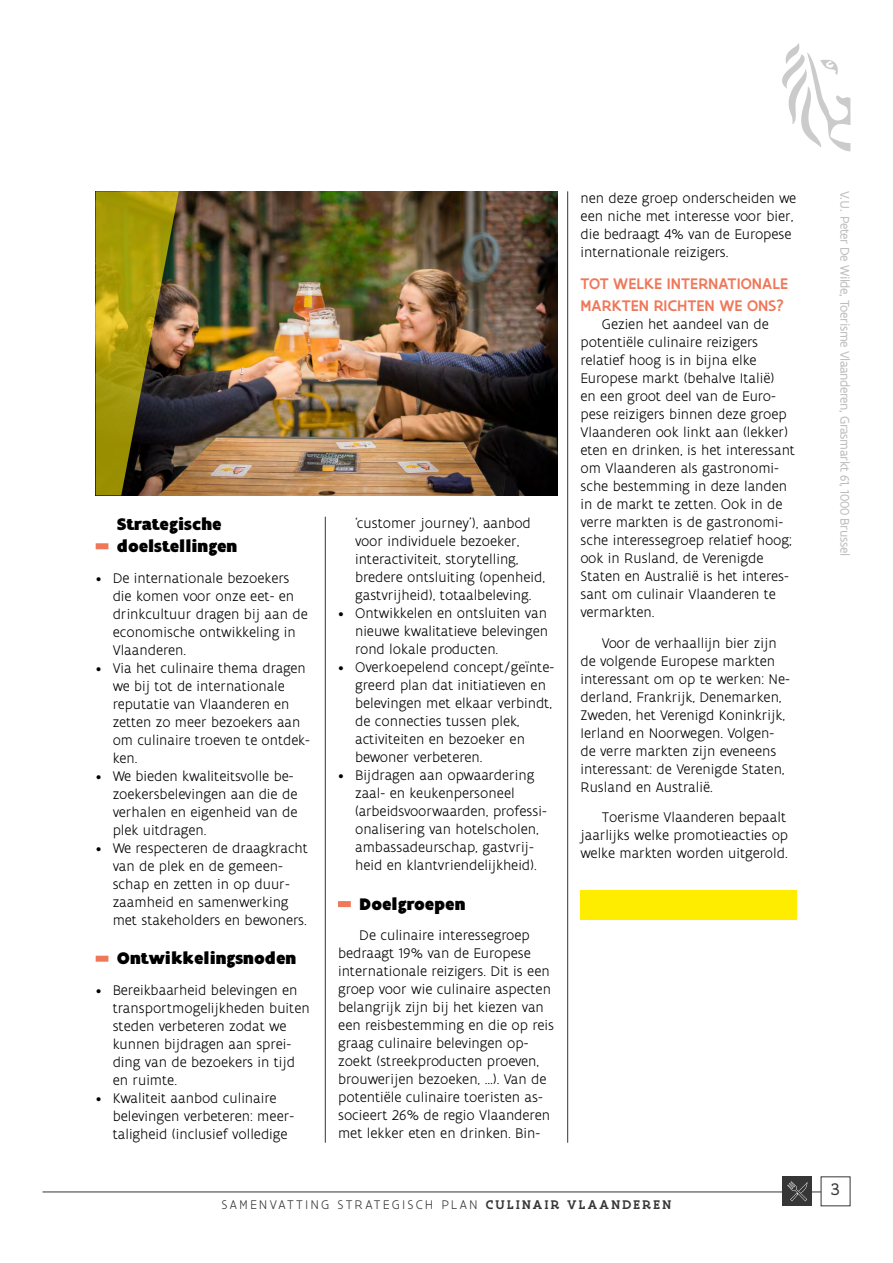
<style>
.page{position:relative;width:893px;height:1263px;background:#fff}
.page>*{position:absolute;margin:0;border:0;box-sizing:border-box;transform-origin:0 0}
.Tussentitel{font:900 18px "Flanders Art Sans";color:#000}
.t1{font:18px "Flanders Art Serif";color:#373636}
.t2{font:500 16.5px/21.6px "Flanders Art Sans";letter-spacing:.005em;color:#ef785a}
.doorlopende_tekst{font:300 15px/18px "Flanders Art Sans";color:#000}
.t3{font:13.5px "Flanders Art Sans";letter-spacing:-.03em;color:#bdbcbc}
.t4{font:300 13.5px "Flanders Art Sans";letter-spacing:.155em;color:#373636}
.s1{font-family:"Flanders Art Serif";font-weight:500}
</style>
<div class="page">
<hr style="left:43px;top:1191px;width:807px;height:1px;background:#373636">
<div style="left:821px;top:1177px;width:29px;height:29px;background:#fff"></div>
<div style="left:96px;top:543px;width:12px;height:6px;background:#ef785a"></div>
<div style="left:96px;top:956px;width:12px;height:6px;background:#ef785a"></div>
<div style="left:338px;top:901px;width:13px;height:6px;background:#ef785a"></div>
<hr style="left:325px;top:517px;width:1px;height:626px;background:#373636">
<hr style="left:567px;top:191px;width:1px;height:952px;background:#373636">
<svg style="left:782px;top:43px;width:68px;height:108px"></svg>
<div style="left:580px;top:890px;width:217px;height:30px;background:#ffed00"></div>
<img style="left:179px;top:191px;width:378px;height:304px">
<svg style="left:96px;top:191px;width:83px;height:304px;background:#857715"></svg>
<div style="left:782px;top:1176px;width:30px;height:30px;background:#373636"></div>
<svg style="left:787px;top:1181px;width:20px;height:20px"></svg>
<p class="Tussentitel" style="left:117px;top:513px;width:106px">Strategische</p>
<p class="Tussentitel" style="left:117px;top:535px;width:122px">doelstellingen</p>
<p class="doorlopende_tekst" style="left:113px;top:569px;width:197px;text-indent:-17px">• De internationale bezoekers die komen voor onze eet- en drinkcultuur dragen bij aan de economische ontwikkeling in<br>Vlaanderen.</p>
<p class="doorlopende_tekst" style="left:113px;top:659px;width:199px;text-indent:-17px">• Via het culinaire thema dragen we bij tot de internationale reputatie van Vlaanderen en zetten zo meer bezoekers aan om culinaire troeven te ontdek&shy;ken.</p>
<p class="doorlopende_tekst" style="left:113px;top:767px;width:186px;text-indent:-17px">• We bieden kwaliteitsvolle be&shy;zoekersbelevingen aan die de verhalen en eigenheid van de plek uitdragen.</p>
<p class="doorlopende_tekst" style="left:113px;top:839px;width:197px;text-indent:-17px">• We respecteren de draagkracht van de plek en de gemeen&shy;schap en zetten in op duur&shy;zaamheid en samenwerking met stakeholders en bewoners.</p>
<p class="Tussentitel" style="left:117px;top:947px;width:181px">Ontwikkelingsnoden</p>
<p class="doorlopende_tekst" style="left:113px;top:981px;width:198px;text-indent:-17px">• Bereikbaarheid belevingen en transportmogelijkheden buiten steden verbeteren zodat we kunnen bijdragen aan sprei&shy;ding van de bezoekers in tijd en ruimte.</p>
<p class="doorlopende_tekst" style="left:113px;top:1089px;width:183px;text-indent:-17px">• Kwaliteit aanbod culinaire belevingen verbeteren: meer&shy;taligheid (inclusief volledige</p>
<p class="doorlopende_tekst" style="left:355px;top:514px;width:192px">‘customer journey’), aanbod voor individuele bezoeker, interactiviteit, storytelling, bredere ontsluiting (openheid, gastvrijheid), totaalbeleving.</p>
<p class="doorlopende_tekst" style="left:355px;top:604px;width:195px;text-align:justify;text-indent:-17px">• Ontwikkelen en ontsluiten van nieuwe kwalitatieve belevingen rond lokale producten.</p>
<p class="doorlopende_tekst" style="left:355px;top:658px;width:201px;text-indent:-17px">• Overkoepelend concept/geïnte&shy;greerd plan dat initiatieven en belevingen met elkaar verbindt, de connecties tussen plek, activiteiten en bezoeker en bewoner verbeteren.</p>
<p class="doorlopende_tekst" style="left:355px;top:766px;width:193px;text-indent:-17px">• Bijdragen aan opwaardering zaal- en keukenpersoneel (arbeidsvoorwaarden, professi&shy;onalisering van hotelscholen, ambassadeurschap, gastvrij&shy;heid en klantvriendelijkheid).</p>
<p class="Tussentitel" style="left:359px;top:893px;width:108px">Doelgroepen</p>
<p class="doorlopende_tekst" style="left:338px;top:927px;width:218px;text-indent:21px">De culinaire interessegroep bedraagt 19% van de Europese internationale reizigers. Dit is een groep voor wie culinaire aspecten belangrijk zijn bij het kiezen van een reisbestemming en die op reis graag culinaire belevingen op&shy;zoekt (streekproducten proeven, brouwerijen bezoeken, …). Van de potentiële culinaire toeristen as&shy;socieert 26% de regio Vlaanderen met lekker eten en drinken. Bin-</p>
<p class="doorlopende_tekst" style="left:580px;top:189px;width:217px">nen deze groep onderscheiden we een niche met interesse voor bier, die bedraagt 4% van de Europese internationale reizigers.</p>
<p class="t2" style="left:580px;top:273px;width:209px">TOT WELKE INTERNATIONALE<br>MARKTEN RICHTEN WE ONS?</p>
<p class="doorlopende_tekst" style="left:580px;top:315px;width:216px;text-indent:21px">Gezien het aandeel van de potentiële culinaire reizigers relatief hoog is in bijna elke<br>Europese markt (behalve Italië)<br>en een groot deel van de Euro&shy;pese reizigers binnen deze groep<br>Vlaanderen ook linkt aan (lekker) eten en drinken, is het interessant om Vlaanderen als gastronomi&shy;sche bestemming in deze landen in de markt te zetten. Ook in de verre markten is de gastronomi&shy;sche interessegroep relatief hoog; ook in Rusland, de Verenigde<br>Staten en Australië is het interes&shy;sant om culinair Vlaanderen te vermarkten.</p>
<p class="doorlopende_tekst" style="left:580px;top:634px;width:211px;text-indent:21px">Voor de verhaallijn bier zijn de volgende Europese markten interessant om op te werken: Ne&shy;derland, Frankrijk, Denemarken,<br>Zweden, het Verenigd Koninkrijk,<br>Ierland en Noorwegen. Volgen&shy;de verre markten zijn eveneens interessant: de Verenigde Staten,<br>Rusland en Australië.</p>
<p class="doorlopende_tekst" style="left:580px;top:809px;width:209px;text-indent:21px">Toerisme Vlaanderen bepaalt jaarlijks welke promotieacties op welke markten worden uitgerold.</p>
<p class="t4" style="left:222px;top:1197px;width:451px">SAMENVATTING STRATEGISCH PLAN <span class="s1">CULINAIR VLAANDEREN</span></p>
<h5 class="t3" style="left:853px;top:191px;width:366px;rotate:90deg">V.U. Peter De Wilde, Toerisme Vlaanderen, Grasmarkt 61, 1000 Brussel</h5>
<p class="t1" style="left:831px;top:1179px;width:10px">3</p>
</div>
